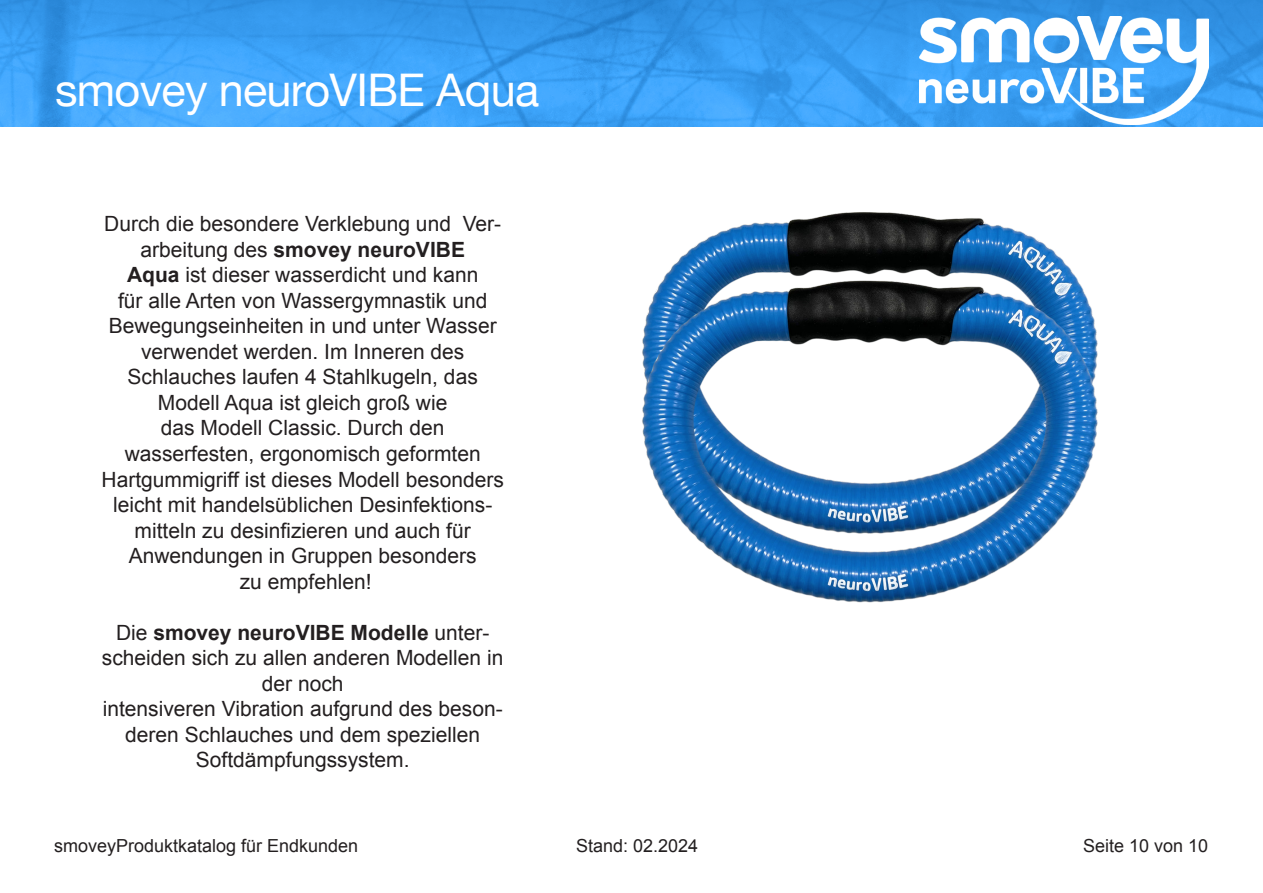
<style>
.page{position:relative;width:1263px;height:893px;background:#fff}
.page>*{position:absolute;margin:0;border:0;box-sizing:border-box;transform-origin:0 0}
.t1{font:45px "Helvetica Neue";letter-spacing:-.015em;color:#fff}
.t2{font:21px/25.5px "Arial";color:#231f20;text-align:center}
.t3{font:18px "Arial";color:#231f20}
.s1{font-weight:700}
</style>
<div class="page">
<img style="left:0;top:0;width:1263px;height:126px">
<img style="left:919px;top:17px;width:290px;height:108px">
<img style="left:642px;top:212px;width:456px;height:391px">
<p class="t1" style="left:55px;top:58px;width:486px">smovey neuroVIBE Aqua</p>
<p class="t2" style="left:104px;top:212px;width:398px">Durch die besondere Verklebung und Ver&shy;arbeitung des <span class="s1">smovey neuroVIBE</span></p>
<p class="t2" style="left:127px;top:263px;width:353px"><span class="s1">Aqua</span> ist dieser wasserdicht und kann</p>
<p class="t2" style="left:118px;top:288px;width:371px">für alle Arten von Wassergymnastik und</p>
<p class="t2" style="left:109px;top:314px;width:389px">Bewegungseinheiten in und unter Wasser</p>
<p class="t2" style="left:141px;top:339px;width:325px">verwendet werden. Im Inneren des</p>
<p class="t2" style="left:128px;top:365px;width:352px">Schlauches laufen 4 Stahlkugeln, das</p>
<p class="t2" style="left:158px;top:390px;width:291px">Modell Aqua ist gleich groß wie</p>
<p class="t2" style="left:161px;top:416px;width:285px">das Modell Classic. Durch den</p>
<p class="t2" style="left:125px;top:441px;width:357px">wasserfesten, ergonomisch geformten</p>
<p class="t2" style="left:102px;top:467px;width:404px">Hartgummigriff ist dieses Modell besonders</p>
<p class="t2" style="left:113px;top:492px;width:381px">leicht mit handelsüblichen Desinfektions-</p>
<p class="t2" style="left:135px;top:518px;width:338px">mitteln zu desinfizieren und auch für</p>
<p class="t2" style="left:129px;top:543px;width:349px">Anwendungen in Gruppen besonders</p>
<p class="t2" style="left:240px;top:569px;width:133px">zu empfehlen!</p>
<p class="t2" style="left:102px;top:620px;width:403px">Die <span class="s1">smovey neuroVIBE Modelle</span> unter&shy;scheiden sich zu allen anderen Modellen in der noch</p>
<p class="t2" style="left:103px;top:696px;width:402px">intensiveren Vibration aufgrund des beson&shy;deren Schlauches und dem speziellen</p>
<p class="t2" style="left:196px;top:747px;width:215px">Softdämpfungssystem.</p>
<p class="t3" style="left:54px;top:834px;width:306px">smoveyProduktkatalog für Endkunden</p>
<p class="t3" style="left:576px;top:834px;width:124px">Stand: 02.2024</p>
<p class="t3" style="left:1083px;top:834px;width:127px">Seite 10 von 10</p>
</div>
